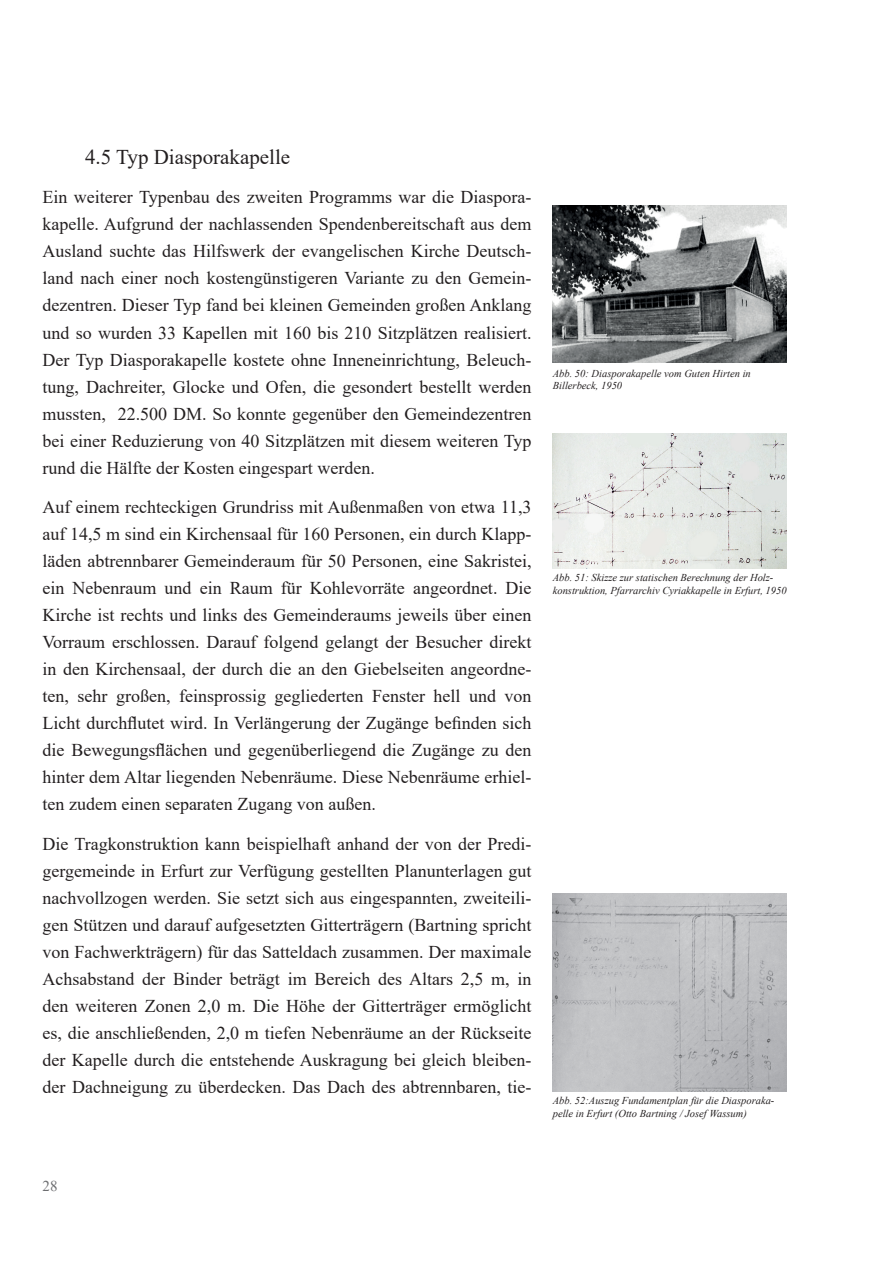
<style>
.page{position:relative;width:893px;height:1263px;background:#fff}
.page>*{position:absolute;margin:0;border:0;box-sizing:border-box;transform-origin:0 0}
.t1{font:21px "Times New Roman";color:#231f20}
.t2{font:18px/27px "Times New Roman";color:#231f20;text-align:justify}
.t3{font:15px "Times New Roman";color:#6c6d70}
.t4{font:italic 10.5px/12.6px "Times New Roman";color:#231f20}
</style>
<div class="page">
<img style="left:553px;top:205px;width:234px;height:157px">
<img style="left:553px;top:434px;width:234px;height:134px">
<img style="left:553px;top:894px;width:234px;height:197px">
<p class="t1" style="left:85px;top:142px;width:207px">4.5 Typ Diasporakapelle</p>
<p class="t2" style="left:43px;top:183px;width:491px">Ein weiterer Typenbau des zweiten Programms war die Diaspora&shy;kapelle. Aufgrund der nachlassenden Spendenbereitschaft aus dem Ausland suchte das Hilfswerk der evangelischen Kirche Deutsch&shy;land nach einer noch kostengünstigeren Variante zu den Gemein&shy;dezentren. Dieser Typ fand bei kleinen Gemeinden großen Anklang und so wurden 33 Kapellen mit 160 bis 210 Sitzplätzen realisiert.<br>Der Typ Diasporakapelle kostete ohne Inneneinrichtung, Beleuch&shy;tung, Dachreiter, Glocke und Ofen, die gesondert bestellt werden mussten, 22.500 DM. So konnte gegenüber den Gemeindezentren bei einer Reduzierung von 40 Sitzplätzen mit diesem weiteren Typ rund die Hälfte der Kosten eingespart werden.</p>
<p class="t2" style="left:43px;top:493px;width:491px">Auf einem rechteckigen Grundriss mit Außenmaßen von etwa 11,3 auf 14,5 m sind ein Kirchensaal für 160 Personen, ein durch Klapp&shy;läden abtrennbarer Gemeinderaum für 50 Personen, eine Sakristei, ein Nebenraum und ein Raum für Kohlevorräte angeordnet. Die Kirche ist rechts und links des Gemeinderaums jeweils über einen Vorraum erschlossen. Darauf folgend gelangt der Besucher direkt in den Kirchensaal, der durch die an den Giebelseiten angeordne&shy;ten, sehr großen, feinsprossig gegliederten Fenster hell und von Licht durchflutet wird. In Verlängerung der Zugänge befinden sich die Bewegungsflächen und gegenüberliegend die Zugänge zu den hinter dem Altar liegenden Nebenräume. Diese Nebenräume erhiel&shy;ten zudem einen separaten Zugang von außen.</p>
<p class="t2" style="left:43px;top:830px;width:491px">Die Tragkonstruktion kann beispielhaft anhand der von der Predi&shy;gergemeinde in Erfurt zur Verfügung gestellten Planunterlagen gut nachvollzogen werden. Sie setzt sich aus eingespannten, zweiteili&shy;gen Stützen und darauf aufgesetzten Gitterträgern (Bartning spricht von Fachwerkträgern) für das Satteldach zusammen. Der maximale Achsabstand der Binder beträgt im Bereich des Altars 2,5 m, in den weiteren Zonen 2,0 m. Die Höhe der Gitterträger ermöglicht es, die anschließenden, 2,0 m tiefen Nebenräume an der Rückseite der Kapelle durch die entstehende Auskragung bei gleich bleiben&shy;der Dachneigung zu überdecken. Das Dach des abtrennbaren, tie-</p>
<p class="t4" style="left:553px;top:367px;width:200px">Abb. 50: Diasporakapelle vom Guten Hirten in<br>Billerbeck, 1950</p>
<p class="t4" style="left:553px;top:571px;width:235px">Abb. 51: Skizze zur statischen Berechnung der Holz&shy;konstruktion, Pfarrarchiv Cyriakkapelle in Erfurt, 1950</p>
<p class="t4" style="left:553px;top:1094px;width:223px">Abb. 52:Auszug Fundamentplan für die Diasporaka&shy;pelle in Erfurt (Otto Bartning / Josef Wassum)</p>
<p class="t3" style="left:43px;top:1175px;width:16px">28</p>
</div>
